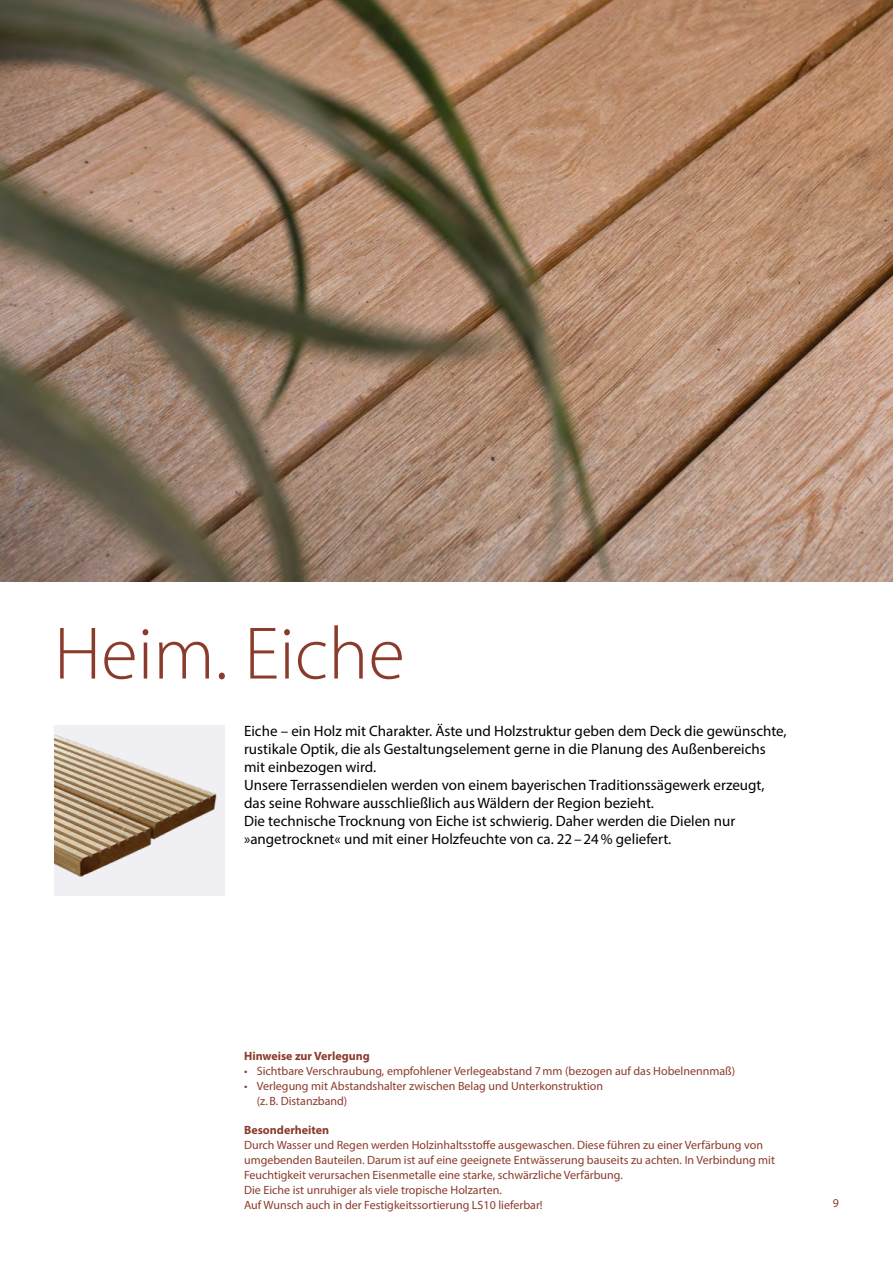
<style>
.page{position:relative;width:893px;height:1263px;background:#fff}
.page>*{position:absolute;margin:0;border:0;box-sizing:border-box;transform-origin:0 0}
.t1{font:300 75px "Myriad Pro";color:#8b3b2b}
.t2{font:15px/18px "Myriad Pro";color:#000}
.t3{font:12px/15px "Myriad Pro";color:#8b3b2b}
.t4{font:700 12px "Myriad Pro";color:#8b3b2b}
</style>
<div class="page">
<div style="left:54px;top:725px;width:170px;height:170px;background:#f0f0f4"></div>
<img style="left:54px;top:734px;width:163px;height:143px">
<img style="left:0;top:0;width:893px;height:581px">
<h1 class="t1" style="left:54px;top:608px;width:352px">Heim. Eiche</h1>
<p class="t2" style="left:244px;top:722px;width:544px">Eiche – ein Holz mit Charakter. Äste und Holzstruktur geben dem Deck die gewünschte, rustikale Optik, die als Gestaltungselement gerne in die Planung des Außenbereichs mit einbezogen wird.<br>Unsere Terrassendielen werden von einem bayerischen Traditionssägewerk erzeugt, das seine Rohware ausschließlich aus Wäldern der Region bezieht.<br>Die technische Trocknung von Eiche ist schwierig. Daher werden die Dielen nur »angetrocknet« und mit einer Holzfeuchte von ca. 22–24% geliefert.</p>
<p class="t4" style="left:244px;top:1048px;width:127px">Hinweise zur Verlegung</p>
<p class="t3" style="left:244px;top:1063px;width:493px">• Sichtbare Verschraubung, empfohlener Verlegeabstand 7mm (bezogen auf das Hobelnennmaß)</p>
<p class="t3" style="left:257px;top:1078px;width:348px;text-indent:-13px">• Verlegung mit Abstandshalter zwischen Belag und Unterkonstruktion (z.B. Distanzband)</p>
<p class="t4" style="left:244px;top:1122px;width:87px">Besonderheiten</p>
<p class="t3" style="left:244px;top:1137px;width:532px">Durch Wasser und Regen werden Holzinhaltsstoffe ausgewaschen. Diese führen zu einer Verfärbung von umgebenden Bauteilen. Darum ist auf eine geeignete Entwässerung bauseits zu achten. In Verbindung mit Feuchtigkeit verursachen Eisenmetalle eine starke, schwärzliche Verfärbung.<br>Die Eiche ist unruhiger als viele tropische Holzarten.<br>Auf Wunsch auch in der Festigkeitssortierung LS10 lieferbar!</p>
<p class="t3" style="left:833px;top:1195px;width:8px">9</p>
</div>
